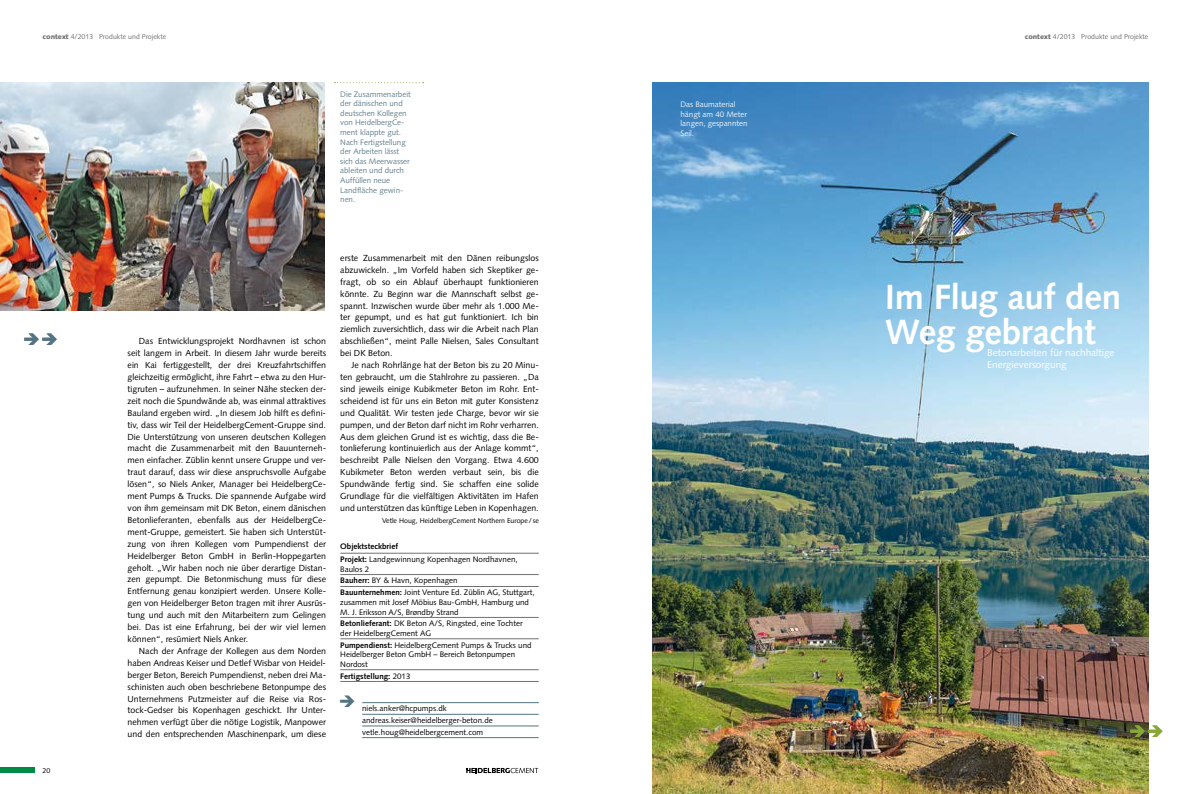
<style>
.page{position:relative;width:1191px;height:794px;background:#fff}
.page>*{position:absolute;margin:0;border:0;box-sizing:border-box;transform-origin:0 0}
.t1{font:700 35px/35px "Syntax";letter-spacing:-.01em;color:#fff}
.t2{font:10px/12px "Syntax";color:#fff}
.t3{font:8.8px/11.9px "Syntax";color:#000;text-align:justify}
.t4{font:8px/9.6px "Syntax";color:#000}
.t5{font:8px/9.6px "Syntax";letter-spacing:-.005em;color:#547483}
.t6{font:8px/9.6px "Syntax";letter-spacing:-.005em;color:#fff}
.t7{font:700 8px "Syntax";color:#000}
.t8{font:7px "Syntax";color:#707172}
.t9{font:7px "Syntax";color:#000}
.s1{font-weight:900}
.s2{font-weight:700}
.s3{font-weight:400}
</style>
<div class="page">
<svg style="left:466px;top:768px;width:72px;height:5px"></svg>
<div style="left:0;top:768px;width:34px;height:5px;background:#008b45"></div>
<img style="left:652px;top:82px;width:496px;height:712px">
<hr style="left:362px;top:702px;width:177px;height:1px;background:#547483">
<hr style="left:362px;top:737px;width:177px;height:1px;background:#547483">
<hr style="left:362px;top:714px;width:177px;height:1px;background:#547483">
<hr style="left:362px;top:725px;width:177px;height:1px;background:#547483">
<hr style="left:340px;top:553px;width:199px;height:1px;background:#707172">
<hr style="left:340px;top:574px;width:199px;height:1px;background:#707172">
<hr style="left:340px;top:586px;width:199px;height:1px;background:#707172">
<hr style="left:340px;top:617px;width:199px;height:1px;background:#707172">
<hr style="left:340px;top:638px;width:199px;height:1px;background:#707172">
<hr style="left:340px;top:669px;width:199px;height:1px;background:#707172">
<hr style="left:340px;top:681px;width:199px;height:1px;background:#707172">
<img style="left:0;top:82px;width:325px;height:228px">
<svg style="left:334px;top:82px;width:90px;height:1px"></svg>
<svg style="left:1130px;top:725px;width:19px;height:12px"></svg>
<p class="t8" style="left:43px;top:33px;width:125px"><span class="s1">context</span> 4/2013 Produkte und Projekte</p>
<p class="t5" style="left:340px;top:89px;width:72px">Die Zusammenarbeit der dänischen und deutschen Kollegen von HeidelbergCe&shy;ment klappte gut.<br>Nach Fertigstellung der Arbeiten lässt sich das Meerwasser ableiten und durch<br>Auffüllen neue<br>Landfläche gewin&shy;nen.</p>
<p class="t6" style="left:680px;top:100px;width:68px">Das Baumaterial hängt am 40 Meter langen, gespannten<br>Seil.</p>
<p class="t9" style="left:43px;top:766px;width:9px">20</p>
<p class="t3" style="left:128px;top:335px;width:200px;text-indent:11px">Das Entwicklungsprojekt Nordhavnen ist schon seit langem in Arbeit. In diesem Jahr wurde bereits ein Kai fertiggestellt, der drei Kreuzfahrtschiffen gleichzeitig ermöglicht, ihre Fahrt – etwa zu den Hur&shy;tigruten – aufzunehmen. In seiner Nähe stecken der&shy;zeit noch die Spundwände ab, was einmal attraktives Bauland ergeben wird. „In diesem Job hilft es defini&shy;tiv, dass wir Teil der HeidelbergCement-Gruppe sind.<br>Die Unterstützung von unseren deutschen Kollegen macht die Zusammenarbeit mit den Bauunterneh&shy;men einfacher. Züblin kennt unsere Gruppe und ver&shy;traut darauf, dass wir diese anspruchsvolle Aufgabe lösen“, so Niels Anker, Manager bei HeidelbergCe&shy;ment Pumps &amp; Trucks. Die spannende Aufgabe wird von ihm gemeinsam mit DK Beton, einem dänischen Betonlieferanten, ebenfalls aus der HeidelbergCe&shy;ment-Gruppe, gemeistert. Sie haben sich Unterstüt&shy;zung von ihren Kollegen vom Pumpendienst der Heidelberger Beton GmbH in Berlin-Hoppegarten geholt. „Wir haben noch nie über derartige Distan&shy;zen gepumpt. Die Betonmischung muss für diese Entfernung genau konzipiert werden. Unsere Kolle&shy;gen von Heidelberger Beton tragen mit ihrer Ausrüs&shy;tung und auch mit den Mitarbeitern zum Gelingen bei. Das ist eine Erfahrung, bei der wir viel lernen können“, resümiert Niels Anker.</p>
<p class="t3" style="left:128px;top:645px;width:200px;text-indent:11px">Nach der Anfrage der Kollegen aus dem Norden haben Andreas Keiser und Detlef Wisbar von Heidel&shy;berger Beton, Bereich Pumpendienst, neben drei Ma&shy;schinisten auch oben beschriebene Betonpumpe des Unternehmens Putzmeister auf die Reise via Ros&shy;tock-Gedser bis Kopenhagen geschickt. Ihr Unter&shy;nehmen verfügt über die nötige Logistik, Manpower und den entsprechenden Maschinenpark, um diese</p>
<p class="t3" style="left:340px;top:252px;width:200px">erste Zusammenarbeit mit den Dänen reibungslos abzuwickeln. „Im Vorfeld haben sich Skeptiker ge&shy;fragt, ob so ein Ablauf überhaupt funktionieren könnte. Zu Beginn war die Mannschaft selbst ge&shy;spannt. Inzwischen wurde über mehr als 1.000 Me&shy;ter gepumpt, und es hat gut funktioniert. Ich bin ziemlich zuversichtlich, dass wir die Arbeit nach Plan abschließen“, meint Palle Nielsen, Sales Consultant bei DK Beton.</p>
<p class="t3" style="left:340px;top:359px;width:200px;text-indent:11px">Je nach Rohrlänge hat der Beton bis zu 20 Minu&shy;ten gebraucht, um die Stahlrohre zu passieren. „Da sind jeweils einige Kubikmeter Beton im Rohr. Ent&shy;scheidend ist für uns ein Beton mit guter Konsistenz und Qualität. Wir testen jede Charge, bevor wir sie pumpen, und der Beton darf nicht im Rohr verharren.<br>Aus dem gleichen Grund ist es wichtig, dass die Be&shy;tonlieferung kontinuierlich aus der Anlage kommt“, beschreibt Palle Nielsen den Vorgang. Etwa 4.600<br>Kubikmeter Beton werden verbaut sein, bis die Spundwände fertig sind. Sie schaffen eine solide Grundlage für die vielfältigen Aktivitäten im Hafen und unterstützen das künftige Leben in Kopenhagen.</p>
<p class="t9" style="left:382px;top:516px;width:159px">Vetle Houg, HeidelbergCement Northern Europe / se</p>
<p class="t4" style="left:340px;top:540px;width:179px;line-height:12.9px"><span class="s2">Objektsteckbrief<br>Projekt:</span> Landgewinnung Kopenhagen Nordhavnen,</p>
<p class="t4" style="left:340px;top:563px;width:196px;line-height:11.8px">Baulos 2<br><span class="s2">Bauherr:</span> BY &amp; Havn, Kopenhagen<br><span class="s2">Bauunternehmen:</span> Joint Venture Ed. Züblin AG, Stuttgart,</p>
<p class="t4" style="left:340px;top:597px;width:190px">zusammen mit Josef Möbius Bau-GmbH, Hamburg und<br>M. J. Eriksson A/S, Brøndby Strand</p>
<p class="t4" style="left:340px;top:619px;width:184px"><span class="s2">Betonlieferant:</span> DK Beton A/S, Ringsted, eine Tochter der HeidelbergCement AG</p>
<p class="t4" style="left:340px;top:640px;width:193px"><span class="s2">Pumpendienst:</span> HeidelbergCement Pumps &amp; Trucks und<br>Heidelberger Beton GmbH – Bereich Betonpumpen<br>Nordost</p>
<p class="t7" style="left:340px;top:671px;width:72px">Fertigstellung: <span class="s3">2013</span></p>
<p class="t4" style="left:362px;top:703px;width:132px;line-height:11.7px">niels.anker@hcpumps.dk andreas.keiser@heidelberger-beton.de vetle.houg@heidelbergcement.com</p>
<p class="t8" style="left:1024px;top:33px;width:125px"><span class="s1">context</span> 4/2013 Produkte und Projekte</p>
<h1 class="t1" style="left:885px;top:279px;width:237px">Im Flug auf den<br>Weg gebracht</h1>
<p class="t2" style="left:987px;top:347px;width:129px">Betonarbeiten für nachhaltige<br>Energieversorgung</p>
</div>
